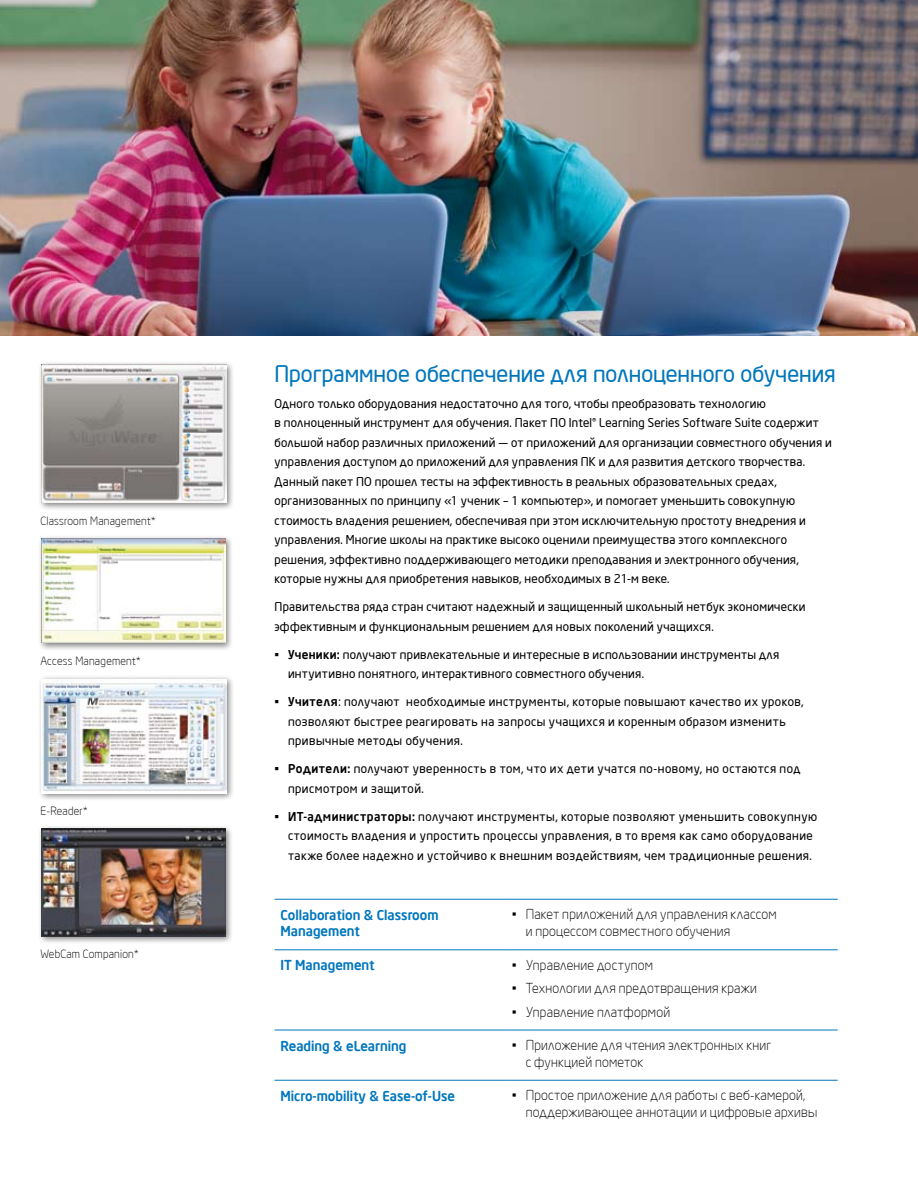
<style>
.page{position:relative;width:918px;height:1188px;background:#fff}
.page>*{position:absolute;margin:0;border:0;box-sizing:border-box;transform-origin:0 0}
.t1{font:22.5px "Neo Sans Intel";color:#0076bd}
.t2{font:300 13.5px/16.5px "Neo Sans Intel";letter-spacing:.02em;color:#000}
.t3{font:500 13.5px/16.5px "Neo Sans Intel";color:#0076bd}
.t4{font:12px/19.5px "Neo Sans Intel";letter-spacing:.025em;color:#000}
.t5{font:300 11.25px "Neo Sans Intel";letter-spacing:.02em;color:#000}
.s1{font-weight:500}
</style>
<div class="page">
<div style="left:38px;top:675px;width:202px;height:132px;background:#000;opacity:.5"></div>
<img style="left:42px;top:679px;width:184px;height:114px">
<div style="left:38px;top:360px;width:202px;height:156px;background:#000;opacity:.5"></div>
<img style="left:42px;top:364px;width:184px;height:139px">
<div style="left:38px;top:825px;width:201px;height:125px;background:#000;opacity:.5"></div>
<img style="left:42px;top:829px;width:184px;height:107px">
<div style="left:38px;top:534px;width:201px;height:122px;background:#000;opacity:.5"></div>
<img style="left:42px;top:538px;width:184px;height:105px">
<hr style="left:274px;top:899px;width:232px;height:1px;background:#0076bd">
<hr style="left:506px;top:899px;width:332px;height:1px;background:#0076bd">
<hr style="left:274px;top:949px;width:232px;height:1px;background:#0076bd">
<hr style="left:506px;top:949px;width:332px;height:1px;background:#0076bd">
<hr style="left:274px;top:1080px;width:232px;height:1px;background:#0076bd">
<hr style="left:506px;top:1080px;width:332px;height:1px;background:#0076bd">
<hr style="left:274px;top:1030px;width:232px;height:1px;background:#0076bd">
<hr style="left:506px;top:1030px;width:332px;height:1px;background:#0076bd">
<img style="left:0;top:0;width:918px;height:335px">
<p class="t5" style="left:40px;top:514px;width:117px">Classroom Management*</p>
<p class="t5" style="left:40px;top:654px;width:102px">Access Management*</p>
<p class="t5" style="left:40px;top:804px;width:48px">E-Reader*</p>
<p class="t5" style="left:40px;top:947px;width:100px">WebCam Companion*</p>
<h1 class="t1" style="left:274px;top:359px;width:563px">Программное обеспечение для полноценного обучения</h1>
<p class="t4" style="left:274px;top:393px;width:559px">Одного только оборудования недостаточно для того, чтобы преобразовать технологию<br>в полноценный инструмент для обучения. Пакет ПО Intel® Learning Series Software Suite содержит большой набор различных приложений — от приложений для организации совместного обучения и управления доступом до приложений для управления ПК и для развития детского творчества.<br>Данный пакет ПО прошел тесты на эффективность в реальных образовательных средах, организованных по принципу «1 ученик – 1 компьютер», и помогает уменьшить совокупную стоимость владения решением, обеспечивая при этом исключительную простоту внедрения и управления. Многие школы на практике высоко оценили преимущества этого комплексного решения, эффективно поддерживающего методики преподавания и электронного обучения, которые нужны для приобретения навыков, необходимых в 21-м веке.</p>
<p class="t4" style="left:274px;top:597px;width:533px">Правительства ряда стран считают надежный и защищенный школьный нетбук экономически эффективным и функциональным решением для новых поколений учащихся.</p>
<p class="t4" style="left:288px;top:644px;width:493px;text-indent:-14px"><span class="s1">• Ученики:</span> получают привлекательные и интересные в использовании инструменты для интуитивно понятного, интерактивного совместного обучения.</p>
<p class="t4" style="left:288px;top:692px;width:517px;text-indent:-14px"><span class="s1">• Учителя</span>: получают необходимые инструменты, которые повышают качество их уроков, позволяют быстрее реагировать на запросы учащихся и коренным образом изменить привычные методы обучения.</p>
<p class="t4" style="left:288px;top:759px;width:514px;text-indent:-14px"><span class="s1">• Родители:</span> получают уверенность в том, что их дети учатся по-новому, но остаются под присмотром и защитой.</p>
<p class="t4" style="left:288px;top:807px;width:531px;text-indent:-14px"><span class="s1">• ИТ-администраторы:</span> получают инструменты, которые позволяют уменьшить совокупную стоимость владения и упростить процессы управления, в то время как само оборудование также более надежно и устойчиво к внешним воздействиям, чем традиционные решения.</p>
<p class="t3" style="left:280px;top:906px;width:160px">Collaboration &amp; Classroom<br>Management</p>
<p class="t2" style="left:526px;top:906px;width:252px;text-indent:-14px">• Пакет приложений для управления классом и процессом совместного обучения</p>
<p class="t3" style="left:280px;top:957px;width:96px">IT Management</p>
<p class="t2" style="left:512px;top:957px;width:142px">• Управление доступом</p>
<p class="t2" style="left:512px;top:980px;width:246px">• Технологии для предотвращения кражи</p>
<p class="t2" style="left:512px;top:1003px;width:159px">• Управление платформой</p>
<p class="t3" style="left:280px;top:1037px;width:127px">Reading &amp; eLearning</p>
<p class="t2" style="left:526px;top:1037px;width:247px;text-indent:-14px">• Приложение для чтения электронных книг с функцией пометок</p>
<p class="t3" style="left:280px;top:1087px;width:176px">Micro-mobility &amp; Ease-of-Use</p>
<p class="t2" style="left:526px;top:1087px;width:293px;text-indent:-14px">• Простое приложение для работы с веб-камерой, поддерживающее аннотации и цифровые архивы</p>
</div>
